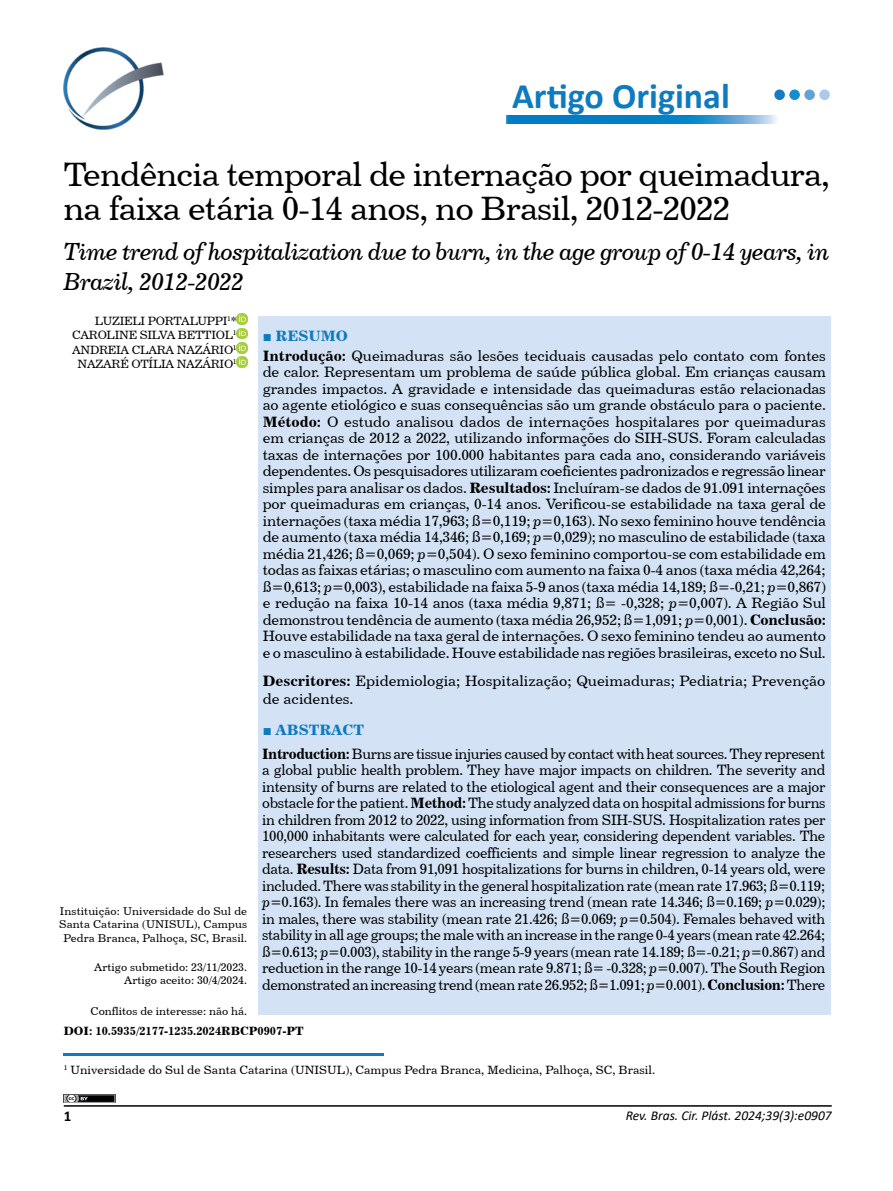
<style>
.page{position:relative;width:893px;height:1191px;background:#fff}
.page>*{position:absolute;margin:0;border:0;box-sizing:border-box;transform-origin:0 0}
.t1{font:700 36px "Calibri";color:#0e7abf}
.t2{font:33.75px/34.5px "Century 731 BT Roman A";letter-spacing:-.025em;color:#000}
.t3{font:24.75px/29.7px "Century 731 BT Italic A";letter-spacing:-.03em;color:#000}
.t4{font:15px/16.5px "Century 731 BT Roman A";letter-spacing:-.015em;color:#000;text-align:justify}
.t5{font:15px/16.5px "Century 731 BT Roman A";letter-spacing:-.015em;color:#000;text-align:justify;scale:.95 1}
.t6{font:15px "Century 731 BT Bold A";color:#0e7abf}
.t7{font:700 15px "Calibri";color:#000}
.t8{font:italic 13.5px "Calibri";color:#000}
.t9{font:12px "Century 731 BT Roman A";color:#000}
.t10{font:12px/14.4px "Century 731 BT Roman A";letter-spacing:-.025em;color:#000;text-align:right}
.t11{font:12px "Century 731 BT Bold A";color:#000}
.t12{font:11.25px/13.5px "Century 731 BT Roman A";letter-spacing:.01em;color:#000;text-align:center}
.s1{font-family:"Times New Roman";font-weight:700}
.s2{font-family:"Century 731 BT Bold A"}
.s3{font-family:"Century 731 BT Italic A"}
</style>
<div class="page">
<hr style="left:64px;top:1105px;width:768px;height:1px;background:#000">
<svg style="left:236px;top:313px;width:11px;height:54px"></svg>
<img style="left:63px;top:47px;width:101px;height:82px">
<hr style="left:64px;top:1053px;width:320px;height:3px;background:#0e7abf">
<img style="left:64px;top:1094px;width:51px;height:9px">
<div style="left:258px;top:316px;width:572px;height:698px;background:#d3e2f4"></div>
<div style="left:775px;top:90px;width:9px;height:9px;background:#167bc0;border-radius:50%"></div>
<div style="left:774px;top:89px;width:11px;height:11px;border:2px solid #167bc0;border-radius:50%"></div>
<div style="left:790px;top:90px;width:9px;height:9px;background:#148ecf;border-radius:50%"></div>
<div style="left:789px;top:89px;width:11px;height:11px;border:2px solid #148ecf;border-radius:50%"></div>
<div style="left:805px;top:90px;width:9px;height:9px;background:#60a3d8;border-radius:50%"></div>
<div style="left:804px;top:89px;width:11px;height:11px;border:2px solid #61a4d8;border-radius:50%"></div>
<div style="left:820px;top:90px;width:9px;height:9px;background:#acc9e9;border-radius:50%"></div>
<div style="left:819px;top:89px;width:11px;height:11px;border:2px solid #acc9e9;border-radius:50%"></div>
<img style="left:507px;top:116px;width:270px;height:7px">
<h1 class="t1" style="left:512px;top:70px;width:219px">Artigo Original</h1>
<h2 class="t2" style="left:63px;top:156px;width:768px">Tendência temporal de internação por queimadura, na faixa etária 0-14 anos, no Brasil, 2012-2022</h2>
<h3 class="t3" style="left:63px;top:236px;width:768px">Time trend of hospitalization due to burn, in the age group of 0-14 years, in<br>Brazil, 2012-2022</h3>
<p class="t10" style="left:72px;top:313px;width:166px">LUZIELI PORTALUPPI<sup>1</sup>*<br>CAROLINE SILVA BETTIOL<sup>1<br></sup>ANDREIA CLARA NAZÁRIO<sup>1<br></sup>NAZARÉ OTÍLIA NAZÁRIO<sup>1</sup></p>
<p class="t12" style="left:59px;top:904px;width:189px">Instituição: Universidade do Sul de<br>Santa Catarina (UNISUL), Campus<br>Pedra Branca, Palhoça, SC, Brasil.</p>
<p class="t12" style="left:94px;top:959px;width:154px;text-align:right">Artigo submetido: 23/11/2023.<br>Artigo aceito: 30/4/2024.</p>
<p class="t12" style="left:91px;top:1003px;width:158px">Conflitos de interesse: não há.</p>
<p class="t6" style="left:263px;top:327px;width:87px"><span class="s1">■</span> RESUMO</p>
<p class="t4" style="left:263px;top:347px;width:565px"><span class="s2">Introdução:</span> Queimaduras são lesões teciduais causadas pelo contato com fontes de calor. Representam um problema de saúde pública global. Em crianças causam grandes impactos. A gravidade e intensidade das queimaduras estão relacionadas ao agente etiológico e suas consequências são um grande obstáculo para o paciente.<br><span class="s2">Método:</span> O estudo analisou dados de internações hospitalares por queimaduras em crianças de 2012 a 2022, utilizando informações do SIH-SUS. Foram calculadas taxas de internações por 100.000 habitantes para cada ano, considerando variáveis dependentes. Os pesquisadores utilizaram coeficientes padronizados e regressão linear simples para analisar os dados. <span class="s2">Resultados:</span> Incluíram-se dados de 91.091 internações por queimaduras em crianças, 0-14 anos. Verificou-se estabilidade na taxa geral de internações (taxa média 17,963; ß=0,119; <span class="s3">p</span>=0,163). No sexo feminino houve tendência de aumento (taxa média 14,346; ß=0,169; <span class="s3">p</span>=0,029); no masculino de estabilidade (taxa média 21,426; ß=0,069; <span class="s3">p</span>=0,504). O sexo feminino comportou-se com estabilidade em todas as faixas etárias; o masculino com aumento na faixa 0-4 anos (taxa média 42,264; ß=0,613; <span class="s3">p</span>=0,003), estabilidade na faixa 5-9 anos (taxa média 14,189; ß=-0,21; <span class="s3">p</span>=0,867) e redução na faixa 10-14 anos (taxa média 9,871; ß= -0,328; <span class="s3">p</span>=0,007). A Região Sul demonstrou tendência de aumento (taxa média 26,952; ß=1,091; <span class="s3">p</span>=0,001). <span class="s2">Conclusão:<br></span>Houve estabilidade na taxa geral de internações. O sexo feminino tendeu ao aumento e o masculino à estabilidade. Houve estabilidade nas regiões brasileiras, exceto no Sul.</p>
<p class="t4" style="left:263px;top:671px;width:564px;line-height:18px"><span class="s2">Descritores:</span> Epidemiologia; Hospitalização; Queimaduras; Pediatria; Prevenção de acidentes.</p>
<p class="t6" style="left:263px;top:721px;width:103px"><span class="s1">■</span> ABSTRACT</p>
<p class="t5" style="left:262px;top:745px;width:595px"><span class="s2">Introduction:</span> Burns are tissue injuries caused by contact with heat sources. They represent a global public health problem. They have major impacts on children. The severity and intensity of burns are related to the etiological agent and their consequences are a major obstacle for the patient. <span class="s2">Method:</span> The study analyzed data on hospital admissions for burns in children from 2012 to 2022, using information from SIH-SUS. Hospitalization rates per 100,000 inhabitants were calculated for each year, considering dependent variables. The researchers used standardized coefficients and simple linear regression to analyze the data. <span class="s2">Results:</span> Data from 91,091 hospitalizations for burns in children, 0-14 years old, were included. There was stability in the general hospitalization rate (mean rate 17.963; ß=0.119; <span class="s3">p</span>=0.163). In females there was an increasing trend (mean rate 14.346; ß=0.169; <span class="s3">p</span>=0.029); in males, there was stability (mean rate 21.426; ß=0.069; <span class="s3">p</span>=0.504). Females behaved with stability in all age groups; the male with an increase in the range 0-4 years (mean rate 42.264; ß=0.613; <span class="s3">p</span>=0.003), stability in the range 5-9 years (mean rate 14.189; ß=-0.21; <span class="s3">p</span>=0.867) and reduction in the range 10-14 years (mean rate 9.871; ß= -0.328; <span class="s3">p</span>=0.007). The South Region demonstrated an increasing trend (mean rate 26.952; ß=1.091; <span class="s3">p</span>=0.001). <span class="s2">Conclusion:</span> There</p>
<p class="t11" style="left:64px;top:1023px;width:241px">DOI: 10.5935/2177-1235.2024RBCP0907-PT</p>
<p class="t9" style="left:64px;top:1062px;width:593px"><sup>1</sup> Universidade do Sul de Santa Catarina (UNISUL), Campus Pedra Branca, Medicina, Palhoça, SC, Brasil.</p>
<p class="t7" style="left:64px;top:1105px;width:9px">1</p>
<p class="t8" style="left:626px;top:1106px;width:208px">Rev. Bras. Cir. Plást. 2024;39(3):e0907</p>
</div>
